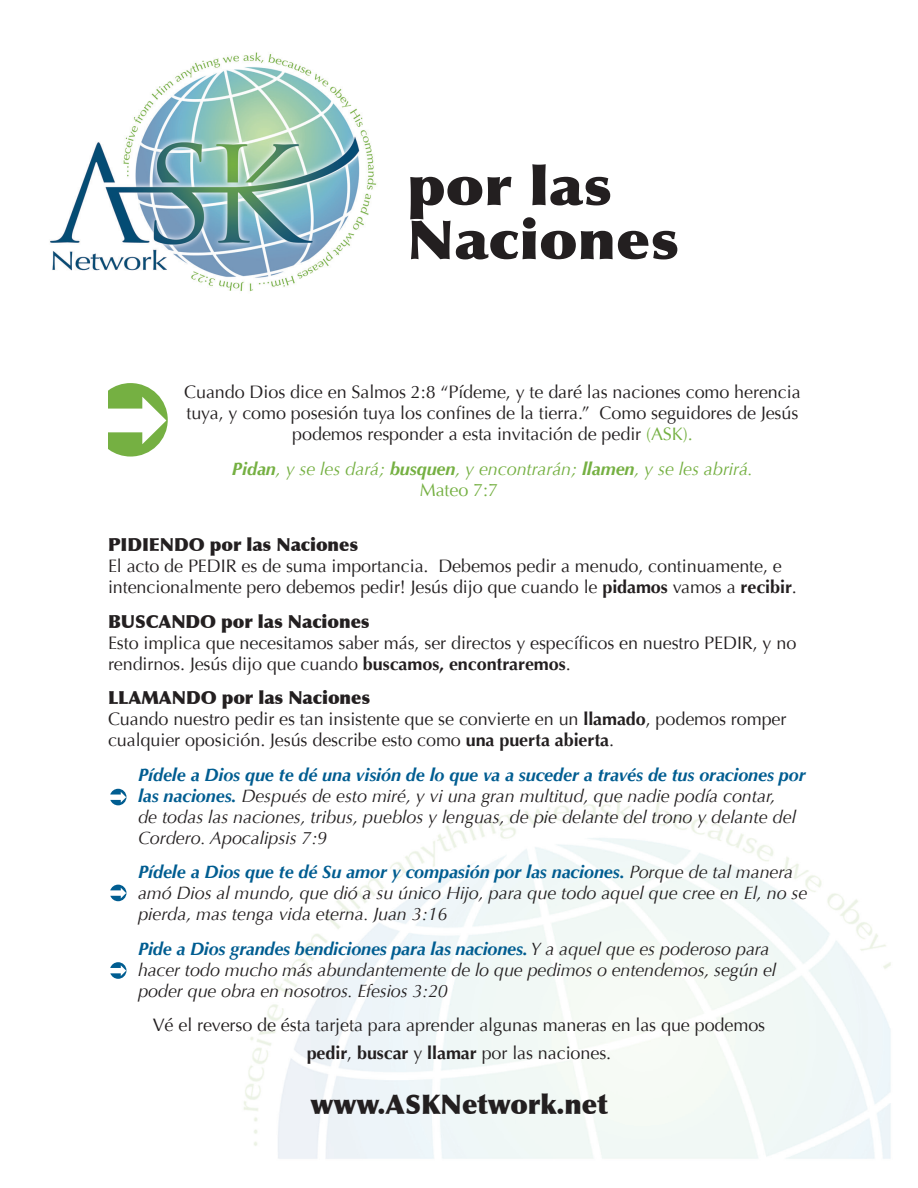
<style>
.page{position:relative;width:918px;height:1188px;background:#fff}
.page>*{position:absolute;margin:0;border:0;box-sizing:border-box;transform-origin:0 0}
.t1{font:900 54px/54px "Optima";color:#231f20;scale:1.1 1}
.t2{font:900 27px "Optima";color:#231f20}
.t3{font:18px/21px "Optima";letter-spacing:-.005em;color:#231f20}
.t4{font:italic 18px/21px "Optima";letter-spacing:-.005em;color:#231f20}
.t5{font:900 18px "Optima";letter-spacing:-.005em;color:#231f20}
.t6{font:italic 18px "Optima";letter-spacing:-.005em;color:#75b042}
.t7{font:700 18px "Optima";letter-spacing:-.005em;color:#231f20}
.t8{font:18px "Optima";letter-spacing:-.005em;color:#75b042}
.s1{color:#75b042}
.s2{font-weight:700}
.s3{font-weight:700;color:#005d91}
.s4{font-weight:400}
</style>
<div class="page">
<img style="left:50px;top:52px;width:841px;height:1107px">
<svg style="left:108px;top:383px;width:60px;height:74px"></svg>
<svg style="left:110px;top:789px;width:16px;height:16px"></svg>
<svg style="left:110px;top:885px;width:16px;height:16px"></svg>
<svg style="left:110px;top:962px;width:16px;height:17px"></svg>
<p class="t1" style="left:407px;top:159px;width:248px">por las<br>Naciones</p>
<p class="t3" style="left:184px;top:382px;width:618px;text-align:center">Cuando Dios dice en Salmos 2:8 “Pídeme, y te daré las naciones como herencia tuya, y como posesión tuya los confines de la tierra.” Como seguidores de Jesús podemos responder a esta invitación de pedir <span class="s1">(ASK).</span></p>
<p class="t6" style="left:232px;top:458px;width:523px"><span class="s2">Pidan</span>, y se les dará; <span class="s2">busquen</span>, y encontrarán; <span class="s2">llamen</span>, y se les abrirá.</p>
<p class="t8" style="left:420px;top:479px;width:80px">Mateo 7:7</p>
<p class="t5" style="left:108px;top:534px;width:252px">PIDIENDO por las Naciones</p>
<p class="t3" style="left:108px;top:556px;width:690px">El acto de PEDIR es de suma importancia. Debemos pedir a menudo, continuamente, e intencionalmente pero debemos pedir! Jesús dijo que cuando le <span class="s2">pidamos</span> vamos a <span class="s2">recibir</span>.</p>
<p class="t5" style="left:108px;top:610px;width:263px">BUSCANDO por las Naciones</p>
<p class="t3" style="left:108px;top:632px;width:690px">Esto implica que necesitamos saber más, ser directos y específicos en nuestro PEDIR, y no rendirnos. Jesús dijo que cuando <span class="s2">buscamos, encontraremos</span>.</p>
<p class="t5" style="left:108px;top:687px;width:264px">LLAMANDO por las Naciones</p>
<p class="t3" style="left:108px;top:709px;width:680px">Cuando nuestro pedir es tan insistente que se convierte en un <span class="s2">llamado</span>, podemos romper cualquier oposición. Jesús describe esto como <span class="s2">una puerta abierta</span>.</p>
<p class="t4" style="left:138px;top:764px;width:669px"><span class="s3">Pídele a Dios que te dé una visión de lo que va a suceder a través de tus oraciones por las naciones.</span> Después de esto miré, y vi una gran multitud, que nadie podía contar,<br>de todas las naciones, tribus, pueblos y lenguas, de pie delante del trono y delante del Cordero. Apocalipsis 7:9</p>
<p class="t4" style="left:138px;top:862px;width:671px"><span class="s3">Pídele a Dios que te dé Su amor y compasión por las naciones.</span> Porque de tal manera amó Dios al mundo, que dió a su único Hijo, para que todo aquel que cree en El, no se pierda, mas tenga vida eterna. Juan 3:16</p>
<p class="t4" style="left:138px;top:938px;width:640px"><span class="s3">Pide a Dios grandes bendiciones para las naciones.</span> Y a aquel que es poderoso para hacer todo mucho más abundantemente de lo que pedimos o entendemos, según el poder que obra en nosotros. Efesios 3:20</p>
<p class="t3" style="left:153px;top:1015px;width:614px">Vé el reverso de ésta tarjeta para aprender algunas maneras en las que podemos</p>
<p class="t7" style="left:307px;top:1042px;width:306px">pedir<span class="s4">,</span> buscar <span class="s4">y</span> llamar <span class="s4">por las naciones.</span></p>
<p class="t2" style="left:311px;top:1088px;width:298px">www.ASKNetwork.net</p>
</div>
